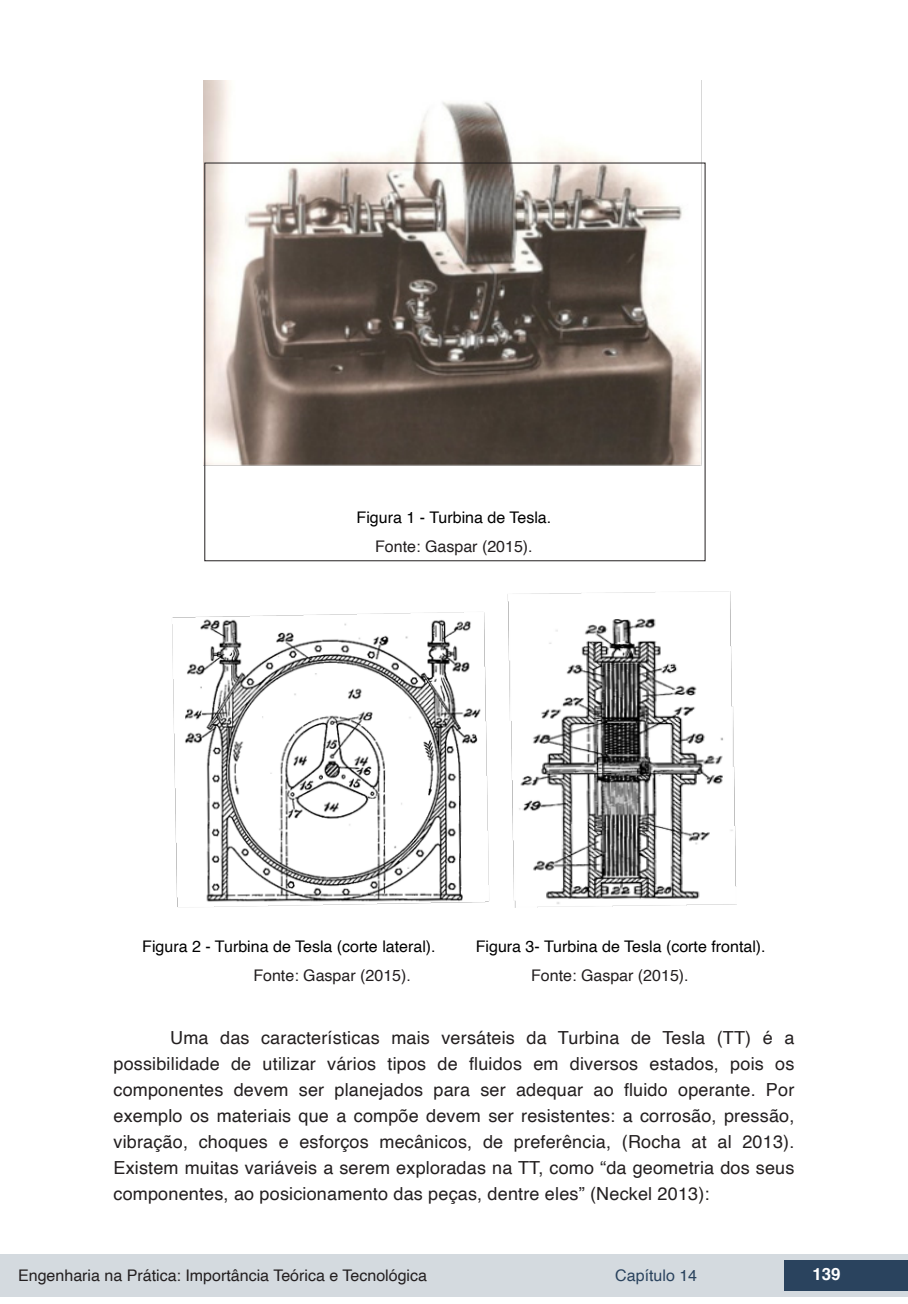
<style>
.page{position:relative;width:908px;height:1304px;background:#fff}
.page>*{position:absolute;margin:0;border:0;box-sizing:border-box;transform-origin:0 0}
.txt{font:18px/26px "Helvetica";letter-spacing:.01em;color:#231f20;text-align:justify}
.t1{font:700 16.8px "Helvetica";color:#fff}
.fonte_tab_gra_imag{font:16px "Helvetica";color:#231f20}
.info_tab_graf_imag{font:16px "Helvetica";color:#000}
.t2{font:16px "Helvetica";color:#2a435e}
</style>
<div class="page">
<div style="left:0;top:1254px;width:906px;height:43px;background:#d4dadf"></div>
<div style="left:784px;top:1261px;width:123px;height:30px;background:#2a435e"></div>
<img style="left:204px;top:81px;width:498px;height:385px">
<img style="left:172px;top:612px;width:317px;height:295px">
<img style="left:507px;top:591px;width:229px;height:316px">
<p class="info_tab_graf_imag" style="left:356px;top:505px;width:196px">Figura 1 - Turbina de Tesla.</p>
<p class="fonte_tab_gra_imag" style="left:375px;top:534px;width:159px">Fonte: Gaspar (2015).</p>
<p class="info_tab_graf_imag" style="left:142px;top:934px;width:295px">Figura 2 - Turbina de Tesla (corte lateral).</p>
<p class="info_tab_graf_imag" style="left:475px;top:934px;width:291px">Figura 3- Turbina de Tesla (corte frontal).</p>
<p class="fonte_tab_gra_imag" style="left:253px;top:963px;width:159px">Fonte: Gaspar (2015).</p>
<p class="fonte_tab_gra_imag" style="left:531px;top:963px;width:159px">Fonte: Gaspar (2015).</p>
<p class="txt" style="left:113px;top:1026px;width:682px;text-indent:57px">Uma das características mais versáteis da Turbina de Tesla (TT) é a possibilidade de utilizar vários tipos de fluidos em diversos estados, pois os componentes devem ser planejados para ser adequar ao fluido operante. Por exemplo os materiais que a compõe devem ser resistentes: a corrosão, pressão, vibração, choques e esforços mecânicos, de preferência, (Rocha at al 2013).<br>Existem muitas variáveis a serem exploradas na TT, como “da geometria dos seus componentes, ao posicionamento das peças, dentre eles” (Neckel 2013):</p>
<p class="fonte_tab_gra_imag" style="left:18px;top:1263px;width:410px">Engenharia na Prática: Importância Teórica e Tecnológica</p>
<p class="t2" style="left:615px;top:1263px;width:83px">Capítulo 14</p>
<p class="t1" style="left:812px;top:1261px;width:30px">139</p>
</div>
